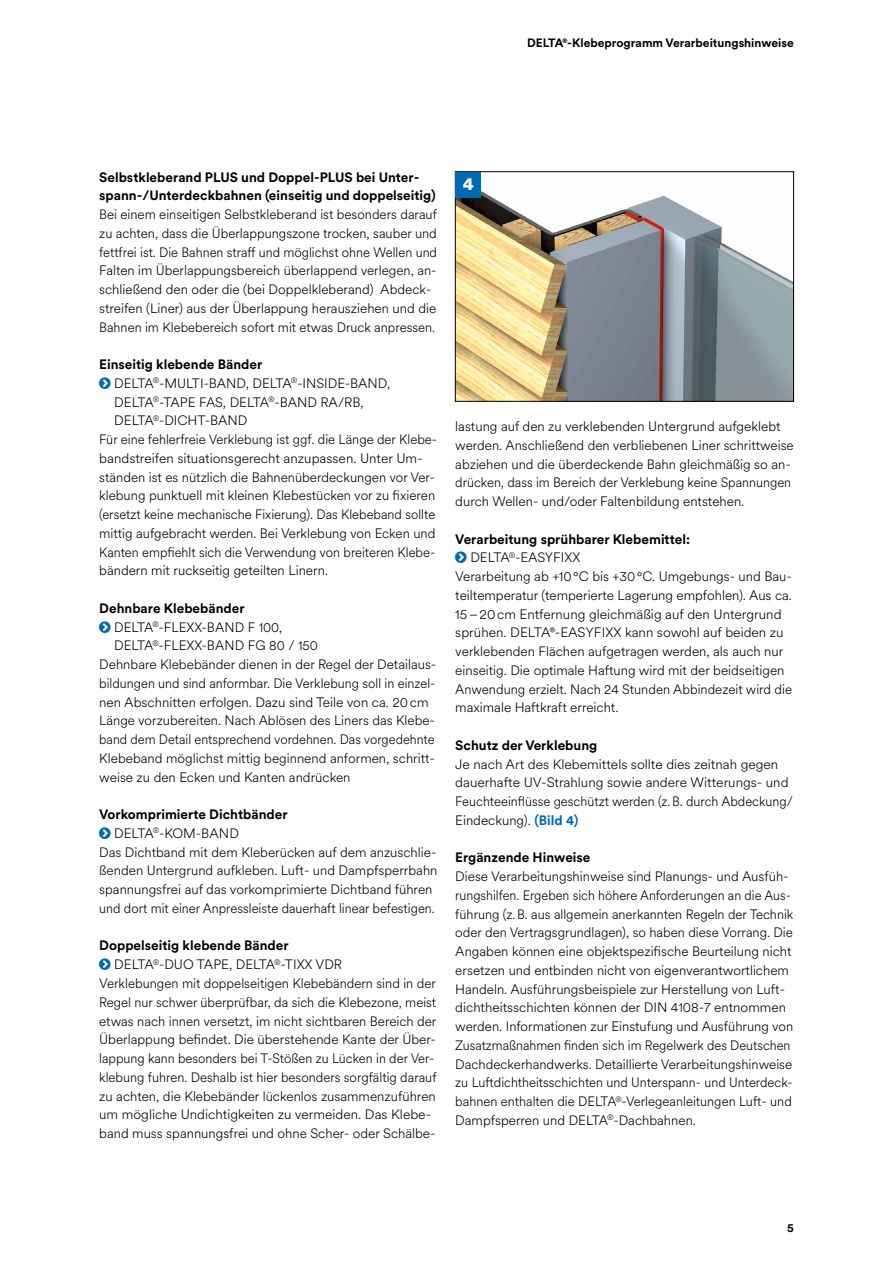
<style>
.page{position:relative;width:893px;height:1263px;background:#fff}
.page>*{position:absolute;margin:0;border:0;box-sizing:border-box;transform-origin:0 0}
.t1{font:900 18px "Circular XX";color:#fff}
.t2{font:300 13.5px/18.8px "Circular XX";color:#000}
.t3{font:300 13.5px "Circular XX";color:#000;scale:.96 1}
.t4{font:700 13.5px/18.8px "Circular XX";color:#000}
.t5{font:300 13.5px "Circular XX";color:#000;scale:.95 1}
.t6{font:700 12px "Circular XX";color:#000}
.s1{font-weight:700;color:#0069b4}
</style>
<div class="page">
<img style="left:457px;top:191px;width:335px;height:208px">
<div style="left:455px;top:171px;width:339px;height:230px;border:1px solid #000"></div>
<div style="left:455px;top:172px;width:26px;height:25px;background:#0069b4"></div>
<p class="t6" style="left:527px;top:34px;width:268px">DELTA®-Klebeprogramm Verarbeitungshinweise</p>
<p class="t4" style="left:99px;top:167px;width:338px">Selbstkleberand PLUS und Doppel-PLUS bei Unter&shy;spann-/Unterdeckbahnen (einseitig und doppelseitig)</p>
<p class="t2" style="left:99px;top:204px;width:339px">Bei einem einseitigen Selbstkleberand ist besonders darauf zu achten, dass die Überlappungszone trocken, sauber und fettfrei ist. Die Bahnen straff und möglichst ohne Wellen und Falten im Überlappungsbereich überlappend verlegen, an&shy;schließend den oder die (bei Doppelkleberand) Abdeck&shy;streifen (Liner) aus der Überlappung herausziehen und die Bahnen im Klebebereich sofort mit etwas Druck anpressen.</p>
<p class="t4" style="left:99px;top:354px;width:165px">Einseitig klebende Bänder</p>
<p class="t2" style="left:114px;top:373px;width:277px">DELTA<sup>®</sup>-MULTI-BAND, DELTA<sup>®</sup>-INSIDE-BAND,</p>
<p class="t2" style="left:114px;top:392px;width:251px">DELTA<sup>®</sup>-TAPE FAS, DELTA<sup>®</sup>-BAND RA/RB,</p>
<p class="t2" style="left:114px;top:411px;width:135px">DELTA<sup>®</sup>-DICHT-BAND</p>
<p class="t2" style="left:99px;top:429px;width:339px">Für eine fehlerfreie Verklebung ist ggf. die Länge der Klebe-</p>
<p class="t2" style="left:99px;top:448px;width:325px">bandstreifen situationsgerecht anzupassen. Unter Um-</p>
<p class="t2" style="left:99px;top:467px;width:337px">ständen ist es nützlich die Bahnenüberdeckungen vor Ver-</p>
<p class="t2" style="left:99px;top:486px;width:337px">klebung punktuell mit kleinen Klebestücken vor zu fixieren</p>
<p class="t3" style="left:99px;top:505px;width:352px">(ersetzt keine mechanische Fixierung). Das Klebeband sollte</p>
<p class="t2" style="left:99px;top:523px;width:338px">mittig aufgebracht werden. Bei Verklebung von Ecken und</p>
<p class="t3" style="left:99px;top:543px;width:352px">Kanten empfiehlt sich die Verwendung von breiteren Klebe-</p>
<p class="t2" style="left:99px;top:561px;width:230px">bändern mit ruckseitig geteilten Linern.</p>
<p class="t4" style="left:99px;top:598px;width:147px">Dehnbare Klebebänder</p>
<p class="t2" style="left:114px;top:617px;width:169px">DELTA<sup>®</sup>-FLEXX-BAND F 100,</p>
<p class="t2" style="left:114px;top:636px;width:205px">DELTA<sup>®</sup>-FLEXX-BAND FG 80 / 150</p>
<p class="t2" style="left:99px;top:654px;width:339px">Dehnbare Klebebänder dienen in der Regel der Detailaus-</p>
<p class="t3" style="left:99px;top:674px;width:352px">bildungen und sind anformbar. Die Verklebung soll in einzel-</p>
<p class="t2" style="left:99px;top:692px;width:331px">nen Abschnitten erfolgen. Dazu sind Teile von ca. 20cm</p>
<p class="t2" style="left:99px;top:711px;width:337px">Länge vorzubereiten. Nach Ablösen des Liners das Klebe-</p>
<p class="t5" style="left:99px;top:730px;width:355px">band dem Detail entsprechend vordehnen. Das vorgedehnte</p>
<p class="t2" style="left:99px;top:748px;width:337px">Klebeband möglichst mittig beginnend anformen, schritt-</p>
<p class="t2" style="left:99px;top:767px;width:253px">weise zu den Ecken und Kanten andrücken</p>
<p class="t4" style="left:99px;top:804px;width:190px">Vorkomprimierte Dichtbänder</p>
<p class="t2" style="left:114px;top:823px;width:126px">DELTA<sup>®</sup>-KOM-BAND</p>
<p class="t2" style="left:99px;top:842px;width:339px">Das Dichtband mit dem Kleberücken auf dem anzuschlie-</p>
<p class="t2" style="left:99px;top:861px;width:340px">ßenden Untergrund aufkleben. Luft- und Dampfsperrbahn</p>
<p class="t2" style="left:99px;top:879px;width:335px">spannungsfrei auf das vorkomprimierte Dichtband führen</p>
<p class="t3" style="left:99px;top:899px;width:351px">und dort mit einer Anpressleiste dauerhaft linear befestigen.</p>
<p class="t4" style="left:99px;top:936px;width:191px">Doppelseitig klebende Bänder</p>
<p class="t2" style="left:114px;top:954px;width:229px">DELTA<sup>®</sup>-DUO TAPE, DELTA<sup>®</sup>-TIXX VDR</p>
<p class="t2" style="left:99px;top:973px;width:338px">Verklebungen mit doppelseitigen Klebebändern sind in der</p>
<p class="t2" style="left:99px;top:992px;width:339px">Regel nur schwer überprüfbar, da sich die Klebezone, meist</p>
<p class="t2" style="left:99px;top:1011px;width:339px">etwas nach innen versetzt, im nicht sichtbaren Bereich der</p>
<p class="t2" style="left:99px;top:1029px;width:338px">Überlappung befindet. Die überstehende Kante der Über-</p>
<p class="t3" style="left:99px;top:1049px;width:351px">lappung kann besonders bei T-Stößen zu Lücken in der Ver-</p>
<p class="t2" style="left:99px;top:1067px;width:339px">klebung fuhren. Deshalb ist hier besonders sorgfältig darauf</p>
<p class="t2" style="left:99px;top:1086px;width:338px">zu achten, die Klebebänder lückenlos zusammenzuführen</p>
<p class="t2" style="left:99px;top:1104px;width:333px">um mögliche Undichtigkeiten zu vermeiden. Das Klebe-</p>
<p class="t2" style="left:99px;top:1123px;width:338px">band muss spannungsfrei und ohne Scher- oder Schälbe-</p>
<h1 class="t1" style="left:463px;top:171px;width:13px">4</h1>
<p class="t2" style="left:455px;top:416px;width:340px">lastung auf den zu verklebenden Untergrund aufgeklebt werden. Anschließend den verbliebenen Liner schrittweise abziehen und die überdeckende Bahn gleichmäßig so an&shy;drücken, dass im Bereich der Verklebung keine Spannungen durch Wellen- und/oder Faltenbildung entstehen.</p>
<p class="t4" style="left:455px;top:529px;width:236px">Verarbeitung sprühbarer Klebemittel:</p>
<p class="t2" style="left:470px;top:548px;width:112px">DELTA<sup>®</sup>-EASYFIXX</p>
<p class="t2" style="left:455px;top:566px;width:338px">Verarbeitung ab +10°C bis +30°C. Umgebungs- und Bau-</p>
<p class="t2" style="left:455px;top:585px;width:338px">teiltemperatur (temperierte Lagerung empfohlen). Aus ca.</p>
<p class="t2" style="left:455px;top:604px;width:328px">15–20cm Entfernung gleichmäßig auf den Untergrund</p>
<p class="t2" style="left:455px;top:623px;width:330px">sprühen. DELTA®-EASYFIXX kann sowohl auf beiden zu</p>
<p class="t2" style="left:455px;top:641px;width:330px">verklebenden Flächen aufgetragen werden, als auch nur</p>
<p class="t2" style="left:455px;top:660px;width:331px">einseitig. Die optimale Haftung wird mit der beidseitigen</p>
<p class="t2" style="left:455px;top:679px;width:338px">Anwendung erzielt. Nach 24 Stunden Abbindezeit wird die</p>
<p class="t2" style="left:455px;top:698px;width:165px">maximale Haftkraft erreicht.</p>
<p class="t4" style="left:455px;top:735px;width:144px">Schutz der Verklebung</p>
<p class="t2" style="left:455px;top:754px;width:339px">Je nach Art des Klebemittels sollte dies zeitnah gegen dauerhafte UV-Strahlung sowie andere Witterungs- und Feuchteeinflüsse geschützt werden (z.B. durch Abdeckung/ Eindeckung). <span class="s1">(Bild 4)</span></p>
<p class="t4" style="left:455px;top:848px;width:137px">Ergänzende Hinweise</p>
<p class="t2" style="left:455px;top:866px;width:340px">Diese Verarbeitungshinweise sind Planungs- und Ausfüh&shy;rungshilfen. Ergeben sich höhere Anforderungen an die Aus&shy;führung (z.B. aus allgemein anerkannten Regeln der Technik oder den Vertragsgrundlagen), so haben diese Vorrang. Die Angaben können eine objektspezifische Beurteilung nicht ersetzen und entbinden nicht von eigenverantwortlichem Handeln. Ausführungsbeispiele zur Herstellung von Luft&shy;dichtheitsschichten können der DIN 4108-7 entnommen werden. Informationen zur Einstufung und Ausführung von Zusatzmaßnahmen finden sich im Regelwerk des Deutschen Dachdeckerhandwerks. Detaillierte Verarbeitungshinweise zu Luftdichtheitsschichten und Unterspann- und Unterdeck&shy;bahnen enthalten die DELTA<sup>®</sup>-Verlegeanleitungen Luft- und Dampfsperren und DELTA<sup>®</sup>-Dachbahnen.</p>
<p class="t6" style="left:787px;top:1219px;width:8px">5</p>
</div>
